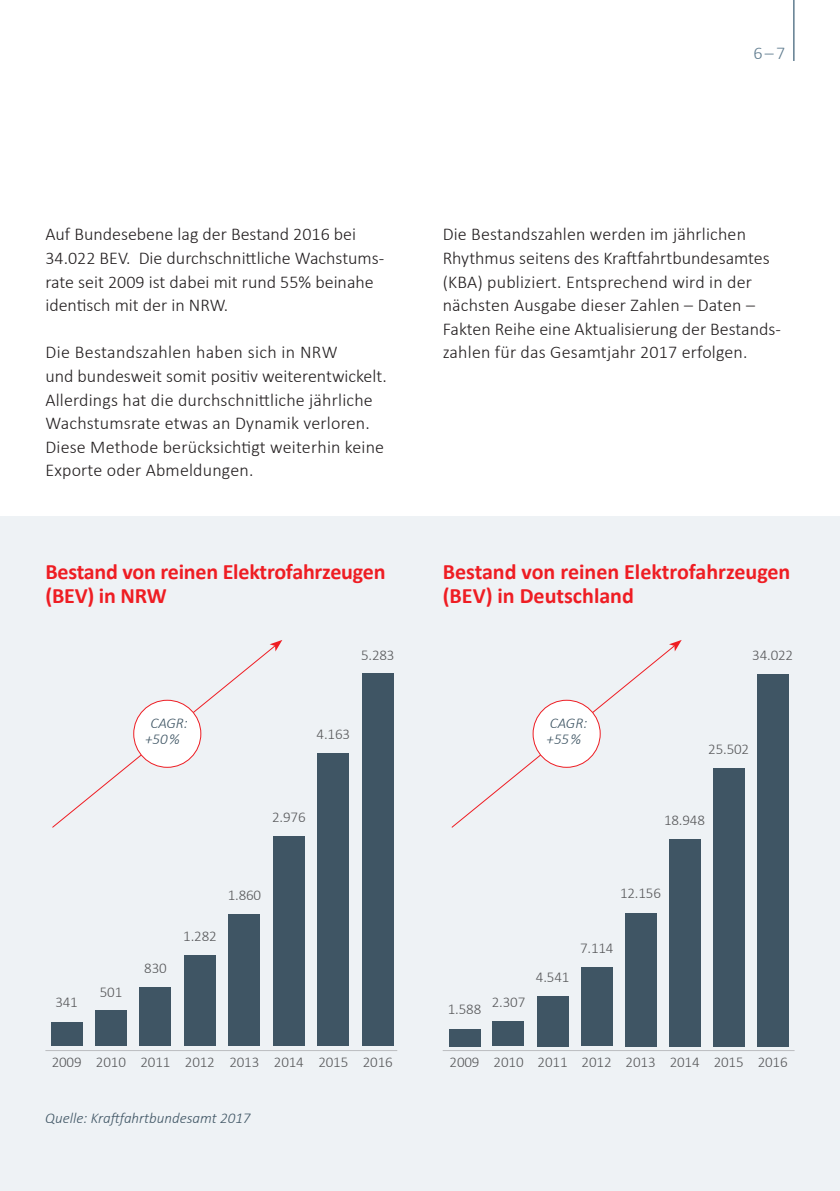
<style>
.page{position:relative;width:840px;height:1191px;background:#fff}
.page>*{position:absolute;margin:0;border:0;box-sizing:border-box;transform-origin:0 0}
.t1{font:700 22px/24px "Calibri";letter-spacing:-.01em;color:#ee1d23}
.t2{font:300 18px/23.6px "Calibri";color:#231f20}
.t3{font:300 18px "Calibri";color:#617d90}
.t4{font:300 15px "Calibri";letter-spacing:-.01em;color:#57585a}
.t5{font:italic 300 15px/16px "Calibri";color:#3f5564;text-align:center}
</style>
<div class="page">
<hr style="left:792px;top:0;width:2px;height:61px;background:#617d90">
<div style="left:0;top:516px;width:839px;height:675px;background:#eef2f5"></div>
<hr style="left:442px;top:1050px;width:352px;height:1px;background:#bcbdc0">
<div style="left:712px;top:768px;width:32px;height:278px;background:#3f5564"></div>
<div style="left:756px;top:674px;width:32px;height:372px;background:#3f5564"></div>
<div style="left:668px;top:839px;width:32px;height:207px;background:#3f5564"></div>
<div style="left:624px;top:912px;width:32px;height:134px;background:#3f5564"></div>
<div style="left:580px;top:967px;width:32px;height:79px;background:#3f5564"></div>
<div style="left:536px;top:996px;width:32px;height:50px;background:#3f5564"></div>
<div style="left:492px;top:1021px;width:32px;height:25px;background:#3f5564"></div>
<div style="left:448px;top:1028px;width:32px;height:18px;background:#3f5564"></div>
<hr style="left:45px;top:1050px;width:352px;height:1px;background:#bcbdc0">
<div style="left:317px;top:753px;width:32px;height:293px;background:#3f5564"></div>
<div style="left:362px;top:674px;width:31px;height:372px;background:#3f5564"></div>
<div style="left:273px;top:836px;width:31px;height:210px;background:#3f5564"></div>
<div style="left:228px;top:914px;width:32px;height:132px;background:#3f5564"></div>
<div style="left:184px;top:955px;width:31px;height:91px;background:#3f5564"></div>
<div style="left:140px;top:987px;width:31px;height:59px;background:#3f5564"></div>
<div style="left:95px;top:1011px;width:32px;height:35px;background:#3f5564"></div>
<div style="left:51px;top:1022px;width:31px;height:24px;background:#3f5564"></div>
<svg style="left:52px;top:650px;width:224px;height:178px"></svg>
<svg style="left:269px;top:640px;width:13px;height:11px"></svg>
<div style="left:134px;top:700px;width:67px;height:67px;background:#fff;border-radius:50%"></div>
<div style="left:133px;top:699px;width:68px;height:69px;border:1px solid #ee1d23;border-radius:50%"></div>
<svg style="left:451px;top:650px;width:224px;height:178px"></svg>
<svg style="left:668px;top:640px;width:13px;height:11px"></svg>
<div style="left:533px;top:700px;width:67px;height:67px;background:#fff;border-radius:50%"></div>
<div style="left:532px;top:699px;width:68px;height:69px;border:1px solid #ee1d23;border-radius:50%"></div>
<p class="t3" style="left:753px;top:42px;width:33px">6–7</p>
<p class="t2" style="left:45px;top:222px;width:340px">Auf Bundesebene lag der Bestand 2016 bei 34.022 BEV. Die durchschnittliche Wachstums&shy;rate seit 2009 ist dabei mit rund 55% beinahe identisch mit der in NRW.</p>
<p class="t2" style="left:45px;top:340px;width:343px">Die Bestandszahlen haben sich in NRW<br>und bundesweit somit positiv weiterentwickelt.<br>Allerdings hat die durchschnittliche jährliche Wachstumsrate etwas an Dynamik verloren.<br>Diese Methode berücksichtigt weiterhin keine Exporte oder Abmeldungen.</p>
<p class="t1" style="left:45px;top:560px;width:341px">Bestand von reinen Elektrofahrzeugen (BEV) in NRW</p>
<p class="t4" style="left:361px;top:645px;width:35px">5.283</p>
<p class="t2" style="left:442px;top:222px;width:339px">Die Bestandszahlen werden im jährlichen Rhythmus seitens des Kraftfahrtbundesamtes (KBA) publiziert. Entsprechend wird in der nächsten Ausgabe dieser Zahlen – Daten – Fakten Reihe eine Aktualisierung der Bestands&shy;zahlen für das Gesamtjahr 2017 erfolgen.</p>
<p class="t1" style="left:442px;top:560px;width:349px">Bestand von reinen Elektrofahrzeugen (BEV) in Deutschland</p>
<p class="t4" style="left:751px;top:645px;width:42px">34.022</p>
<p class="t5" style="left:145px;top:715px;width:44px">CAGR: +50 %</p>
<p class="t5" style="left:546px;top:715px;width:42px;text-align:left">CAGR: +55 %</p>
<p class="t4" style="left:316px;top:724px;width:35px">4.163</p>
<p class="t4" style="left:272px;top:808px;width:35px">2.976</p>
<p class="t4" style="left:707px;top:739px;width:42px">25.502</p>
<p class="t4" style="left:663px;top:810px;width:42px">18.948</p>
<p class="t4" style="left:55px;top:993px;width:24px">341</p>
<p class="t4" style="left:100px;top:982px;width:24px">501</p>
<p class="t4" style="left:144px;top:958px;width:24px">830</p>
<p class="t4" style="left:183px;top:927px;width:35px">1.282</p>
<p class="t4" style="left:227px;top:885px;width:35px">1.860</p>
<p class="t4" style="left:619px;top:884px;width:42px">12.156</p>
<p class="t4" style="left:447px;top:1000px;width:35px">1.588</p>
<p class="t4" style="left:491px;top:992px;width:35px">2.307</p>
<p class="t4" style="left:535px;top:967px;width:35px">4.541</p>
<p class="t4" style="left:579px;top:939px;width:35px">7.114</p>
<p class="t4" style="left:52px;top:1053px;width:342px">2009 2010 2011 2012 2013 2014 2015 2016</p>
<p class="t5" style="left:45px;top:1109px;width:207px">Quelle: Kraftfahrtbundesamt 2017</p>
<p class="t4" style="left:449px;top:1053px;width:339px">2009 2010 2011 2012 2013 2014 2015 2016</p>
</div>
